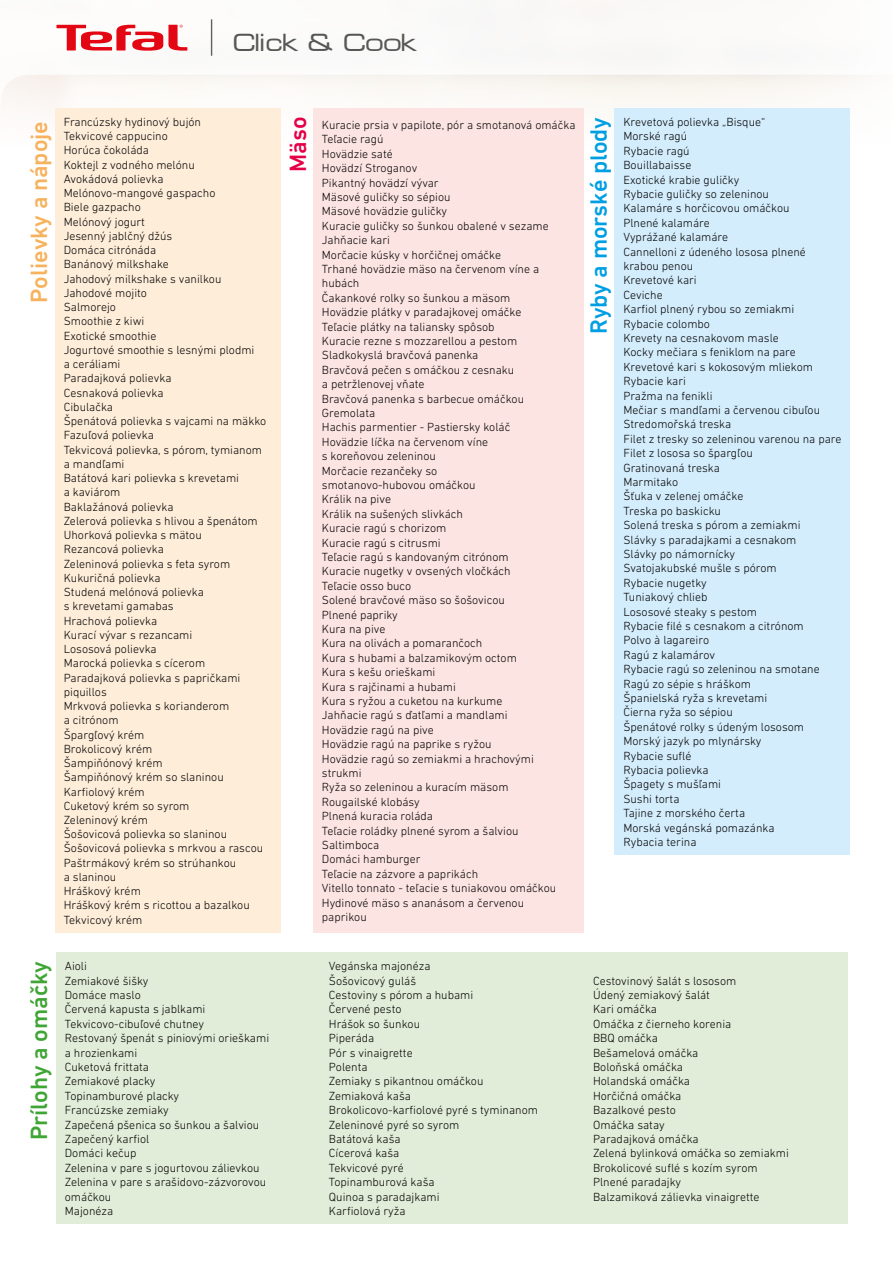
<style>
.page{position:relative;width:893px;height:1263px;background:#fff}
.page>*{position:absolute;margin:0;border:0;box-sizing:border-box;transform-origin:0 0}
.t1{font:500 24px "DIN Next LT Pro";color:#009fe3}
.t2{font:500 24px "DIN Next LT Pro";color:#f7b25e}
.t3{font:500 24px "DIN Next LT Pro";color:#3fa535}
.t4{font:500 24px "DIN Next LT Pro";color:#e50047}
.t5{font:expanded 23.55px "Tefal";color:#575756}
.t6{font:300 12px/14.4px "DIN Next LT Pro";color:#000}
</style>
<div class="page">
<svg style="left:1px;top:0;width:861px;height:180px"></svg>
<svg style="left:56px;top:25px;width:131px;height:26px"></svg>
<hr style="left:211px;top:19px;width:1px;height:37px;background:#606262">
<div style="left:55px;top:108px;width:226px;height:824px;background:#feedd9"></div>
<div style="left:56px;top:952px;width:792px;height:272px;background:#e2edd9"></div>
<div style="left:615px;top:108px;width:235px;height:746px;background:#d4edfc"></div>
<div style="left:313px;top:108px;width:271px;height:824px;background:#fce4e2"></div>
<h2 class="t5" style="left:234px;top:26px;width:185px">Click &amp; Cook</h2>
<h1 class="t2" style="left:25px;top:303px;width:183px;rotate:-90deg">Polievky a nápoje</h1>
<h1 class="t3" style="left:25px;top:1140px;width:181px;rotate:-90deg">Prílohy a omáčky</h1>
<p class="t6" style="left:322px;top:117px;width:255px">Kuracie prsia v papilote, pór a smotanová omáčka<br>Teľacie ragú<br>Hovädzie saté<br>Hovädzí Stroganov<br>Pikantný hovädzí vývar<br>Mäsové guličky so sépiou<br>Mäsové hovädzie guličky<br>Kuracie guličky so šunkou obalené v sezame<br>Jahňacie kari<br>Morčacie kúsky v horčičnej omáčke<br>Trhané hovädzie mäso na červenom víne a hubách<br>Čakankové rolky so šunkou a mäsom<br>Hovädzie plátky v paradajkovej omáčke<br>Teľacie plátky na taliansky spôsob<br>Kuracie rezne s mozzarellou a pestom<br>Sladkokyslá bravčová panenka<br>Bravčová pečen s omáčkou z cesnaku<br>a petržlenovej vňate<br>Bravčová panenka s barbecue omáčkou<br>Gremolata<br>Hachis parmentier - Pastiersky koláč<br>Hovädzie líčka na červenom víne<br>s koreňovou zeleninou<br>Morčacie rezančeky so<br>smotanovo-hubovou omáčkou<br>Králik na pive<br>Králik na sušených slivkách<br>Kuracie ragú s chorizom<br>Kuracie ragú s citrusmi<br>Teľacie ragú s kandovaným citrónom<br>Kuracie nugetky v ovsených vločkách<br>Teľacie osso buco<br>Solené bravčové mäso so šošovicou<br>Plnené papriky<br>Kura na pive<br>Kura na olivách a pomarančoch<br>Kura s hubami a balzamikovým octom<br>Kura s kešu orieškami<br>Kura s rajčinami a hubami<br>Kura s ryžou a cuketou na kurkume<br>Jahňacie ragú s ďatľami a mandlami<br>Hovädzie ragú na pive<br>Hovädzie ragú na paprike s ryžou<br>Hovädzie ragú so zemiakmi a hrachovými strukmi<br>Ryža so zeleninou a kuracím mäsom<br>Rougailské klobásy<br>Plnená kuracia roláda<br>Teľacie roládky plnené syrom a šalviou<br>Saltimboca<br>Domáci hamburger<br>Teľacie na zázvore a paprikách<br>Vitello tonnato - teľacie s tuniakovou omáčkou<br>Hydinové mäso s ananásom a červenou<br>paprikou</p>
<h1 class="t1" style="left:585px;top:334px;width:219px;rotate:-90deg">Ryby a morské plody</h1>
<p class="t6" style="left:64px;top:115px;width:204px">Francúzsky hydinový bujón<br>Tekvicové cappucino<br>Horúca čokoláda<br>Koktejl z vodného melónu<br>Avokádová polievka<br>Melónovo-mangové gaspacho<br>Biele gazpacho<br>Melónový jogurt<br>Jesenný jablčný džús<br>Domáca citrónáda<br>Banánový milkshake<br>Jahodový milkshake s vanilkou<br>Jahodové mojito<br>Salmorejo<br>Smoothie z kiwi<br>Exotické smoothie<br>Jogurtové smoothie s lesnými plodmi<br>a ceráliami<br>Paradajková polievka<br>Cesnaková polievka<br>Cibulačka<br>Špenátová polievka s vajcami na mäkko<br>Fazuľová polievka<br>Tekvicová polievka, s pórom, tymianom a mandľami<br>Batátová kari polievka s krevetami<br>a kaviárom<br>Baklažánová polievka<br>Zelerová polievka s hlivou a špenátom<br>Uhorková polievka s mätou<br>Rezancová polievka<br>Zeleninová polievka s feta syrom<br>Kukuričná polievka<br>Studená melónová polievka<br>s krevetami gamabas<br>Hrachová polievka<br>Kurací vývar s rezancami<br>Lososová polievka<br>Marocká polievka s cícerom<br>Paradajková polievka s papričkami piquillos<br>Mrkvová polievka s korianderom<br>a citrónom<br>Špargľový krém<br>Brokolicový krém<br>Šampiňónový krém<br>Šampiňónový krém so slaninou<br>Karfiolový krém<br>Cuketový krém so syrom<br>Zeleninový krém<br>Šošovicová polievka so slaninou<br>Šošovicová polievka s mrkvou a rascou<br>Paštrmákový krém so strúhankou<br>a slaninou<br>Hráškový krém<br>Hráškový krém s ricottou a bazalkou<br>Tekvicový krém</p>
<p class="t6" style="left:65px;top:959px;width:206px">Aioli<br>Zemiakové šišky<br>Domáce maslo<br>Červená kapusta s jablkami<br>Tekvicovo-cibuľové chutney<br>Restovaný špenát s piniovými orieškami a hrozienkami<br>Cuketová frittata<br>Zemiakové placky<br>Topinamburové placky<br>Francúzske zemiaky<br>Zapečená pšenica so šunkou a šalviou<br>Zapečený karfiol<br>Domáci kečup<br>Zelenina v pare s jogurtovou zálievkou<br>Zelenina v pare s arašidovo-zázvorovou omáčkou<br>Majonéza</p>
<p class="t6" style="left:329px;top:959px;width:211px">Vegánska majonéza<br>Šošovicový guláš<br>Cestoviny s pórom a hubami<br>Červené pesto<br>Hrášok so šunkou<br>Piperáda<br>Pór s vinaigrette<br>Polenta<br>Zemiaky s pikantnou omáčkou<br>Zemiaková kaša<br>Brokolicovo-karfiolové pyré s tyminanom<br>Zeleninové pyré so syrom<br>Batátová kaša<br>Cícerová kaša<br>Tekvicové pyré<br>Topinamburová kaša<br>Quinoa s paradajkami<br>Karfiolová ryža</p>
<p class="t6" style="left:623px;top:115px;width:220px">Krevetová polievka „Bisque“<br>Morské ragú<br>Rybacie ragú<br>Bouillabaisse<br>Exotické krabie guličky<br>Rybacie guličky so zeleninou<br>Kalamáre s horčicovou omáčkou<br>Plnené kalamáre<br>Vyprážané kalamáre<br>Cannelloni z údeného lososa plnené krabou penou<br>Krevetové kari<br>Ceviche<br>Karfiol plnený rybou so zemiakmi<br>Rybacie colombo<br>Krevety na cesnakovom masle<br>Kocky mečiara s feniklom na pare<br>Krevetové kari s kokosovým mliekom<br>Rybacie kari<br>Pražma na fenikli<br>Mečiar s mandľami a červenou cibuľou<br>Stredomořská treska<br>Filet z tresky so zeleninou varenou na pare<br>Filet z lososa so špargľou<br>Gratinovaná treska<br>Marmitako<br>Šťuka v zelenej omáčke<br>Treska po baskicku<br>Solená treska s pórom a zemiakmi<br>Slávky s paradajkami a cesnakom<br>Slávky po námornícky<br>Svatojakubské mušle s pórom<br>Rybacie nugetky<br>Tuniakový chlieb<br>Lososové steaky s pestom<br>Rybacie filé s cesnakom a citrónom<br>Polvo à lagareiro<br>Ragú z kalamárov<br>Rybacie ragú so zeleninou na smotane<br>Ragú zo sépie s hráškom<br>Španielská ryža s krevetami<br>Čierna ryža so sépiou<br>Špenátové rolky s údeným lososom<br>Morský jazyk po mlynársky<br>Rybacie suflé<br>Rybacia polievka<br>Špagety s mušľami<br>Sushi torta<br>Tajine z morského čerta<br>Morská vegánská pomazánka<br>Rybacia terina</p>
<h1 class="t4" style="left:284px;top:172px;width:57px;rotate:-90deg">Mäso</h1>
<p class="t6" style="left:593px;top:973px;width:197px">Cestovinový šalát s lososom<br>Údený zemiakový šalát<br>Kari omáčka<br>Omáčka z čierneho korenia<br>BBQ omáčka<br>Bešamelová omáčka<br>Boloňská omáčka<br>Holandská omáčka<br>Horčičná omáčka<br>Bazalkové pesto<br>Omáčka satay<br>Paradajková omáčka<br>Zelená bylinková omáčka so zemiakmi<br>Brokolicové suflé s kozím syrom<br>Plnené paradajky<br>Balzamiková zálievka vinaigrette</p>
</div>
